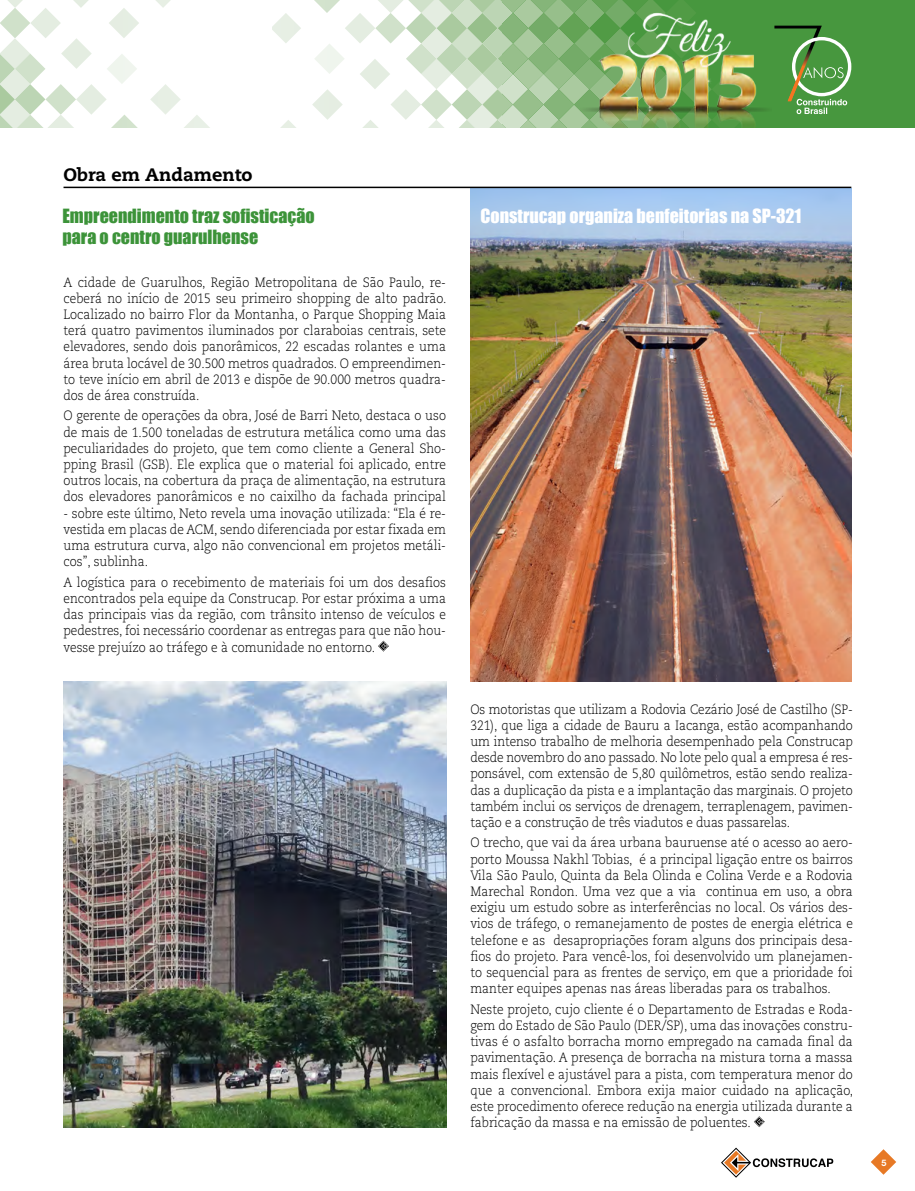
<style>
.page{position:relative;width:915px;height:1191px;background:#fff}
.page>*{position:absolute;margin:0;border:0;box-sizing:border-box;transform-origin:0 0}
.t1{font:18px/21.6px "Impact";color:#3c9339}
.t2{font:18px "Impact";color:#fff}
.t3{font:800 18px "Caecilia LT Std";color:#000}
.t4{font:300 13.5px/16.2px "Caecilia LT Std";color:#000;text-align:justify;scale:.9 1}
.t5{font:700 9px "Helvetica Neue LT";color:#fff}
</style>
<div class="page">
<img style="left:64px;top:681px;width:382px;height:446px">
<img style="left:470px;top:188px;width:380px;height:493px">
<hr style="left:63px;top:187px;width:788px;height:1px;background:#000">
<svg style="left:156px;top:0;width:15px;height:8px"></svg>
<svg style="left:0;top:0;width:139px;height:128px"></svg>
<svg style="left:150px;top:84px;width:60px;height:44px"></svg>
<div style="left:502px;top:0;width:412px;height:127px;background:#47973e"></div>
<svg style="left:272px;top:13px;width:29px;height:30px"></svg>
<svg style="left:280px;top:120px;width:16px;height:8px"></svg>
<svg style="left:312px;top:0;width:349px;height:128px"></svg>
<svg style="left:378px;top:640px;width:11px;height:11px"></svg>
<svg style="left:754px;top:1116px;width:10px;height:11px"></svg>
<img style="left:580px;top:8px;width:191px;height:120px">
<svg style="left:871px;top:1149px;width:24px;height:25px"></svg>
<svg style="left:721px;top:1147px;width:112px;height:30px"></svg>
<svg style="left:774px;top:26px;width:77px;height:88px"></svg>
<h1 class="t3" style="left:63px;top:164px;width:190px">Obra em Andamento</h1>
<h1 class="t1" style="left:62px;top:204px;width:253px">Empreendimento traz sofisticação para o centro guarulhense</h1>
<h1 class="t2" style="left:480px;top:202px;width:322px">Construcap organiza benfeitorias na SP-321</h1>
<p class="t4" style="left:63px;top:274px;width:427px">A cidade de Guarulhos, Região Metropolitana de São Paulo, re&shy;ceberá no início de 2015 seu primeiro shopping de alto padrão.<br>Localizado no bairro Flor da Montanha, o Parque Shopping Maia terá quatro pavimentos iluminados por claraboias centrais, sete elevadores, sendo dois panorâmicos, 22 escadas rolantes e uma área bruta locável de 30.500 metros quadrados. O empreendimen&shy;to teve início em abril de 2013 e dispõe de 90.000 metros quadra&shy;dos de área construída.</p>
<p class="t4" style="left:63px;top:408px;width:426px">O gerente de operações da obra, José de Barri Neto, destaca o uso de mais de 1.500 toneladas de estrutura metálica como uma das peculiaridades do projeto, que tem como cliente a General Sho&shy;pping Brasil (GSB). Ele explica que o material foi aplicado, entre outros locais, na cobertura da praça de alimentação, na estrutura dos elevadores panorâmicos e no caixilho da fachada principal</p>
<p class="t4" style="left:63px;top:505px;width:426px">- sobre este último, Neto revela uma inovação utilizada: “Ela é re&shy;vestida em placas de ACM, sendo diferenciada por estar fixada em uma estrutura curva, algo não convencional em projetos metáli&shy;cos”, sublinha.</p>
<p class="t4" style="left:63px;top:574px;width:426px">A logística para o recebimento de materiais foi um dos desafios encontrados pela equipe da Construcap. Por estar próxima a uma das principais vias da região, com trânsito intenso de veículos e pedestres, foi necessário coordenar as entregas para que não hou&shy;vesse prejuízo ao tráfego e à comunidade no entorno.</p>
<p class="t4" style="left:470px;top:701px;width:426px">Os motoristas que utilizam a Rodovia Cezário José de Castilho (SP-321), que liga a cidade de Bauru a Iacanga, estão acompanhando um intenso trabalho de melhoria desempenhado pela Construcap desde novembro do ano passado. No lote pelo qual a empresa é res&shy;ponsável, com extensão de 5,80 quilômetros, estão sendo realiza&shy;das a duplicação da pista e a implantação das marginais. O projeto também inclui os serviços de drenagem, terraplenagem, pavimen&shy;tação e a construção de três viadutos e duas passarelas.</p>
<p class="t4" style="left:470px;top:835px;width:426px">O trecho, que vai da área urbana bauruense até o acesso ao aero&shy;porto Moussa Nakhl Tobias, é a principal ligação entre os bairros Vila São Paulo, Quinta da Bela Olinda e Colina Verde e a Rodovia Marechal Rondon. Uma vez que a via continua em uso, a obra exigiu um estudo sobre as interferências no local. Os vários des&shy;vios de tráfego, o remanejamento de postes de energia elétrica e telefone e as desapropriações foram alguns dos principais desa&shy;fios do projeto. Para vencê-los, foi desenvolvido um planejamen&shy;to sequencial para as frentes de serviço, em que a prioridade foi manter equipes apenas nas áreas liberadas para os trabalhos.</p>
<p class="t4" style="left:470px;top:1001px;width:427px">Neste projeto, cujo cliente é o Departamento de Estradas e Roda&shy;gem do Estado de São Paulo (DER/SP), uma das inovações constru&shy;tivas é o asfalto borracha morno empregado na camada final da pavimentação. A presença de borracha na mistura torna a massa mais flexível e ajustável para a pista, com temperatura menor do que a convencional. Embora exija maior cuidado na aplicação, este procedimento oferece redução na energia utilizada durante a fabricação da massa e na emissão de poluentes.</p>
<p class="t5" style="left:881px;top:1156px;width:7px">5</p>
</div>
